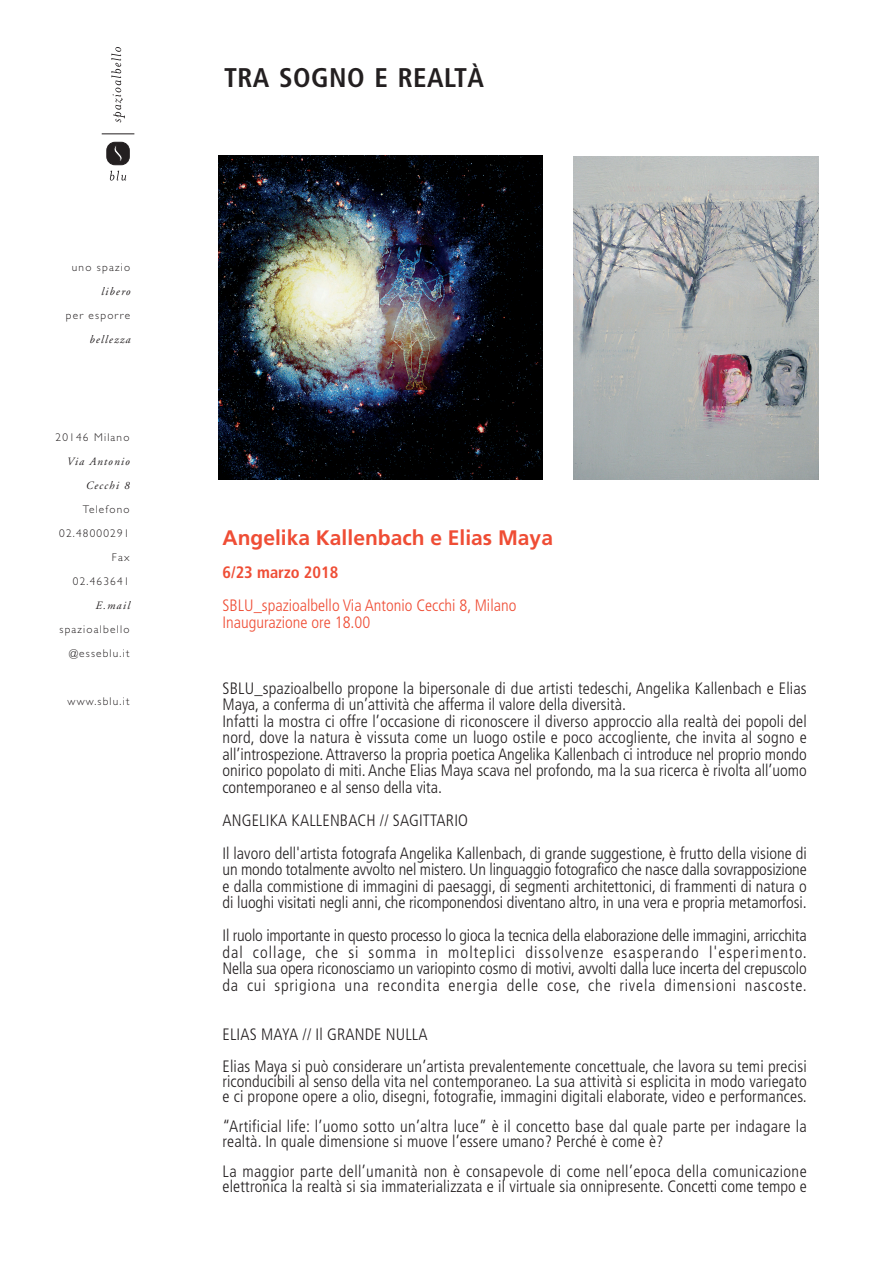
<style>
.page{position:relative;width:893px;height:1263px;background:#fff}
.page>*{position:absolute;margin:0;border:0;box-sizing:border-box;transform-origin:0 0}
.t1{font:700 condensed 27px "Frutiger";letter-spacing:.015em;color:#231f20}
.t2{font:700 21px "Frutiger";color:#ef4d35}
.t3{font:300 condensed 16.5px/16.5px "Frutiger";letter-spacing:.01em;color:#231f20}
.t4{font:300 condensed 16.5px/16.5px "Frutiger";color:#ef4d35}
.t5{font:700 condensed 16.5px "Frutiger";color:#ef4d35}
.t6{font:300 11.25px/24px "Gill Sans";letter-spacing:.105em;color:#231f20;text-align:right}
.t7{font:italic 11.25px/24px "Adobe Garamond";letter-spacing:.105em;color:#231f20;text-align:right}
</style>
<div class="page">
<svg style="left:107px;top:142px;width:22px;height:23px"></svg>
<hr style="left:102px;top:133px;width:32px;height:1px;background:#231f20">
<svg style="left:110px;top:171px;width:16px;height:10px"></svg>
<svg style="left:111px;top:47px;width:14px;height:76px"></svg>
<img style="left:218px;top:155px;width:324px;height:325px">
<img style="left:573px;top:157px;width:245px;height:323px">
<p class="t6" style="left:72px;top:257px;width:60px">uno spazio</p>
<p class="t7" style="left:101px;top:281px;width:31px">libero</p>
<p class="t6" style="left:66px;top:305px;width:66px">per esporre</p>
<p class="t7" style="left:89px;top:329px;width:43px">bellezza</p>
<p class="t6" style="left:56px;top:427px;width:75px">20146 Milano</p>
<p class="t7" style="left:66px;top:451px;width:65px">Via Antonio<br>Cecchi 8</p>
<p class="t6" style="left:59px;top:499px;width:72px">Telefono<br>02.48000291<br>Fax<br>02.463641</p>
<p class="t7" style="left:95px;top:595px;width:36px">E.mail</p>
<p class="t6" style="left:59px;top:619px;width:71px">spazioalbello @esseblu.it</p>
<p class="t6" style="left:67px;top:691px;width:63px">www.sblu.it</p>
<h1 class="t1" style="left:224px;top:66px;width:261px">TRA SOGNO E REALTÀ</h1>
<p class="t2" style="left:222px;top:530px;width:332px">Angelika Kallenbach e Elias Maya</p>
<p class="t5" style="left:222px;top:566px;width:117px">6/23 marzo 2018</p>
<p class="t4" style="left:222px;top:599px;width:295px">SBLU_spazioalbello Via Antonio Cecchi 8, Milano<br>Inaugurazione ore 18.00</p>
<p class="t3" style="left:222px;top:681px;width:585px">SBLU_spazioalbello propone la bipersonale di due artisti tedeschi, Angelika Kallenbach e Elias Maya, a conferma di un’attività che afferma il valore della diversità.<br>Infatti la mostra ci offre l’occasione di riconoscere il diverso approccio alla realtà dei popoli del nord, dove la natura è vissuta come un luogo ostile e poco accogliente, che invita al sogno e all’introspezione. Attraverso la propria poetica Angelika Kallenbach ci introduce nel proprio mondo onirico popolato di miti. Anche Elias Maya scava nel profondo, ma la sua ricerca è rivolta all’uomo contemporaneo e al senso della vita.</p>
<p class="t3" style="left:222px;top:805px;width:585px;line-height:33px">ANGELIKA KALLENBACH // SAGITTARIO<br>Il lavoro dell'artista fotografa Angelika Kallenbach, di grande suggestione, è frutto della visione di</p>
<p class="t3" style="left:222px;top:863px;width:585px;text-align:justify">un mondo totalmente avvolto nel mistero. Un linguaggio fotografico che nasce dalla sovrapposizione e dalla commistione di immagini di paesaggi, di segmenti architettonici, di frammenti di natura o di luoghi visitati negli anni, che ricomponendosi diventano altro, in una vera e propria metamorfosi.</p>
<p class="t3" style="left:222px;top:929px;width:585px;text-align:justify">Il ruolo importante in questo processo lo gioca la tecnica della elaborazione delle immagini, arricchita dal collage, che si somma in molteplici dissolvenze esasperando l'esperimento.<br>Nella sua opera riconosciamo un variopinto cosmo di motivi, avvolti dalla luce incerta del crepuscolo da cui sprigiona una recondita energia delle cose, che rivela dimensioni nascoste.</p>
<p class="t3" style="left:222px;top:1020px;width:585px;line-height:31.5px">ELIAS MAYA // Il GRANDE NULLA<br>Elias Maya si può considerare un’artista prevalentemente concettuale, che lavora su temi precisi</p>
<p class="t3" style="left:222px;top:1075px;width:585px;line-height:15px">riconducibili al senso della vita nel contemporaneo. La sua attività si esplicita in modo variegato e ci propone opere a olio, disegni, fotografie, immagini digitali elaborate, video e performances.</p>
<p class="t3" style="left:222px;top:1120px;width:585px;line-height:15px">“Artificial life: l’uomo sotto un’altra luce” è il concetto base dal quale parte per indagare la realtà. In quale dimensione si muove l’essere umano? Perché è come è?</p>
<p class="t3" style="left:222px;top:1165px;width:585px;line-height:15px">La maggior parte dell’umanità non è consapevole di come nell’epoca della comunicazione elettronica la realtà si sia immaterializzata e il virtuale sia onnipresente. Concetti come tempo e</p>
</div>
